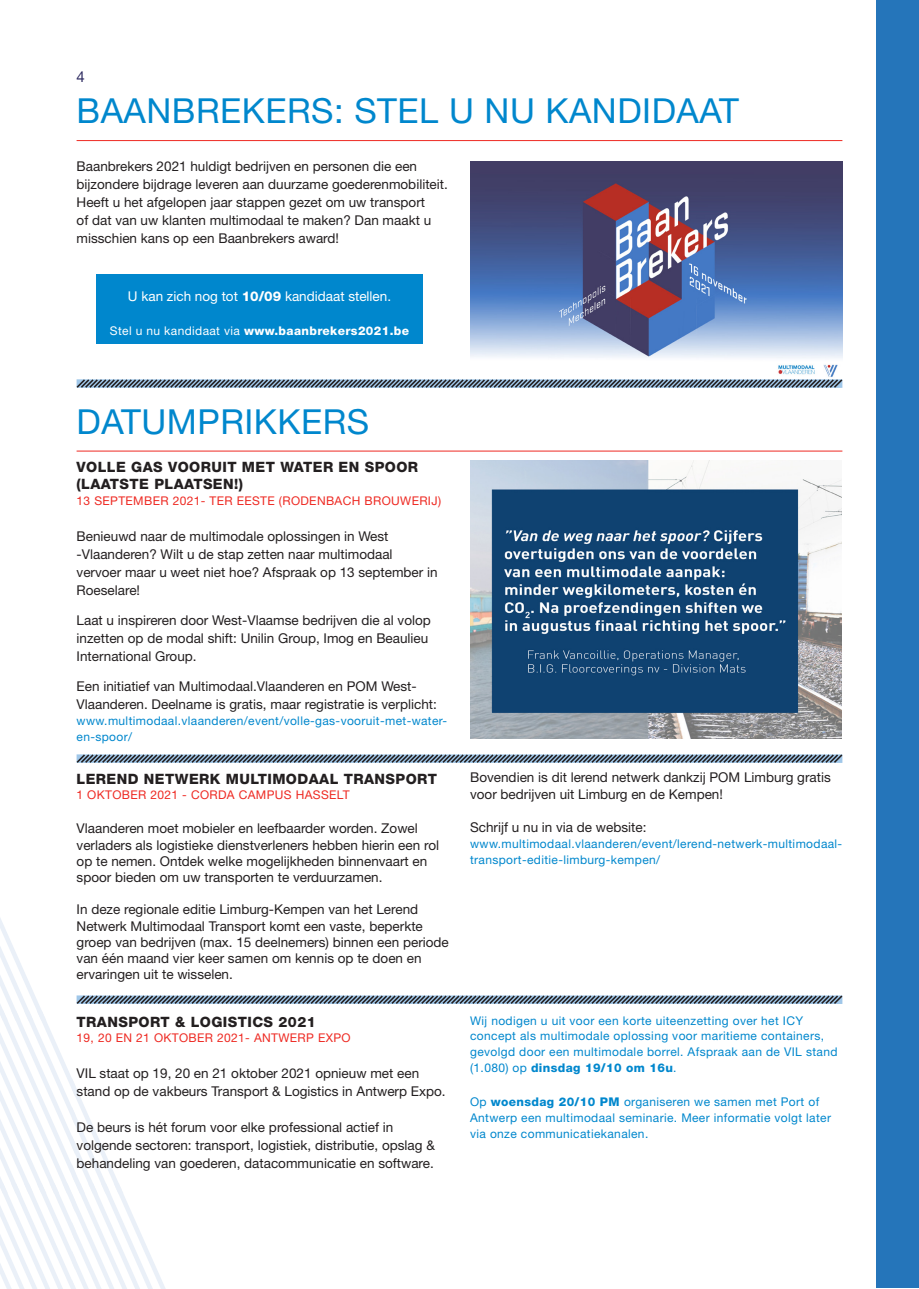
<style>
.page{position:relative;width:919px;height:1289px;background:#fff}
.page>*{position:absolute;margin:0;border:0;box-sizing:border-box;transform-origin:0 0}
.T1_header{font:34.5px "Helvetica Neue LT Std";letter-spacing:.015em;color:#0087cd}
.t1{font:15px "Helvetica Neue LT Std";color:#29265d}
.T3{font:800 14.25px/17.1px "Helvetica Neue LT Std";letter-spacing:.03em;color:#231f20}
.body{font:13.5px/18px "Helvetica Neue LT Std";color:#231f20}
.body-2{font:13.5px "Helvetica Neue LT Std";color:#fff}
.meer_weten_contact{font:12px/15.8px "Helvetica Neue LT Std";letter-spacing:.03em;color:#0087cd}
.datumprikker_DATA{font:12px "Helvetica Neue LT Std";letter-spacing:.03em;color:#ee2a23}
.meer_weten_contact-2{font:800 12px "Helvetica Neue LT Std";letter-spacing:.03em;color:#fff}
.T3-2{font:12px "Helvetica Neue LT Std";letter-spacing:.03em;color:#ee2a23}
.s1{font-weight:800}
.s2{font-weight:400}
</style>
<div class="page">
<div style="left:876px;top:0;width:42px;height:1287px;background:#2575ba"></div>
<hr style="left:77px;top:451px;width:765px;height:1px;background:#ee2a23">
<img style="left:470px;top:162px;width:372px;height:215px">
<hr style="left:77px;top:140px;width:765px;height:1px;background:#ee2a23">
<img style="left:470px;top:460px;width:371px;height:278px">
<svg style="left:0;top:918px;width:843px;height:371px"></svg>
<svg style="left:76px;top:754px;width:767px;height:9px;background:#6e8193"></svg>
<div style="left:96px;top:275px;width:326px;height:69px;background:#0087cd"></div>
<svg style="left:76px;top:379px;width:767px;height:9px;background:#6e8093"></svg>
<p class="t1" style="left:77px;top:68px;width:10px">4</p>
<p class="T1_header" style="left:77px;top:90px;width:663px">BAANBREKERS: STEL U NU KANDIDAAT</p>
<p class="body" style="left:77px;top:157px;width:373px">Baanbrekers 2021 huldigt bedrijven en personen die een bijzondere bijdrage leveren aan duurzame goederenmobiliteit.</p>
<p class="body" style="left:77px;top:193px;width:356px">Heeft u het afgelopen jaar stappen gezet om uw transport of dat van uw klanten multimodaal te maken? Dan maakt u misschien kans op een Baanbrekers award!</p>
<p class="body-2" style="left:128px;top:288px;width:265px">U kan zich nog tot <span class="s1">10/09</span> kandidaat stellen.</p>
<p class="meer_weten_contact-2" style="left:110px;top:323px;width:300px"><span class="s2">Stel u nu kandidaat via</span> www.baanbrekers2021.be</p>
<p class="T1_header" style="left:77px;top:401px;width:294px">DATUMPRIKKERS</p>
<p class="T3" style="left:77px;top:458px;width:343px">VOLLE GAS VOORUIT MET WATER EN SPOOR (LAATSTE PLAATSEN!)</p>
<p class="datumprikker_DATA" style="left:77px;top:493px;width:366px">13 SEPTEMBER 2021- TER EESTE (RODENBACH BROUWERIJ)</p>
<p class="body" style="left:77px;top:527px;width:313px">Benieuwd naar de multimodale oplossingen in West</p>
<p class="body" style="left:77px;top:545px;width:362px">-Vlaanderen? Wilt u de stap zetten naar multimodaal vervoer maar u weet niet hoe? Afspraak op 13 september in<br>Roeselare!</p>
<p class="body" style="left:77px;top:611px;width:356px">Laat u inspireren door West-Vlaamse bedrijven die al volop inzetten op de modal shift: Unilin Group, Imog en Beaulieu<br>International Group.</p>
<p class="body" style="left:77px;top:677px;width:362px">Een initiatief van Multimodaal.Vlaanderen en POM West-<br>Vlaanderen. Deelname is gratis, maar registratie is verplicht:</p>
<p class="meer_weten_contact" style="left:77px;top:712px;width:372px">www.multimodaal.vlaanderen/event/volle-gas-vooruit-met-water&shy;en-spoor/</p>
<p class="T3" style="left:77px;top:770px;width:362px">LEREND NETWERK MULTIMODAAL TRANSPORT</p>
<p class="T3-2" style="left:77px;top:787px;width:275px">1 OKTOBER 2021 - CORDA CAMPUS HASSELT</p>
<p class="body" style="left:77px;top:820px;width:364px;line-height:16.2px">Vlaanderen moet mobieler en leefbaarder worden. Zowel verladers als logistieke dienstverleners hebben hierin een rol op te nemen. Ontdek welke mogelijkheden binnenvaart en spoor bieden om uw transporten te verduurzamen.</p>
<p class="body" style="left:77px;top:901px;width:374px;line-height:16.2px">In deze regionale editie Limburg-Kempen van het Lerend Netwerk Multimodaal Transport komt een vaste, beperkte groep van bedrijven (max. 15 deelnemers) binnen een periode van één maand vier keer samen om kennis op te doen en ervaringen uit te wisselen.</p>
<p class="T3" style="left:77px;top:1013px;width:241px">TRANSPORT &amp; LOGISTICS 2021</p>
<p class="datumprikker_DATA" style="left:77px;top:1030px;width:275px">19, 20 EN 21 OKTOBER 2021- ANTWERP EXPO</p>
<p class="body" style="left:77px;top:1064px;width:370px">VIL staat op 19, 20 en 21 oktober 2021 opnieuw met een stand op de vakbeurs Transport &amp; Logistics in Antwerp Expo.</p>
<p class="body" style="left:77px;top:1118px;width:360px">De beurs is hét forum voor elke professional actief in volgende sectoren: transport, logistiek, distributie, opslag &amp; behandeling van goederen, datacommunicatie en software.</p>
<p class="body" style="left:470px;top:769px;width:362px;line-height:16.2px">Bovendien is dit lerend netwerk dankzij POM Limburg gratis voor bedrijven uit Limburg en de Kempen!</p>
<p class="body" style="left:470px;top:818px;width:178px">Schrijf u nu in via de website:</p>
<p class="meer_weten_contact" style="left:470px;top:835px;width:373px">www.multimodaal.vlaanderen/event/lerend-netwerk-multimodaal&shy;transport-editie-limburg-kempen/</p>
<p class="meer_weten_contact" style="left:470px;top:1012px;width:369px">Wij nodigen u uit voor een korte uiteenzetting over het ICY concept als multimodale oplossing voor maritieme containers, gevolgd door een multimodale borrel. Afspraak aan de VIL stand (1.080) op <span class="s1">dinsdag 19/10 om 16u</span>.</p>
<p class="meer_weten_contact" style="left:470px;top:1093px;width:362px">Op <span class="s1">woensdag 20/10 PM</span> organiseren we samen met Port of<br>Antwerp een multimodaal seminarie. Meer informatie volgt later via onze communicatiekanalen.</p>
</div>
